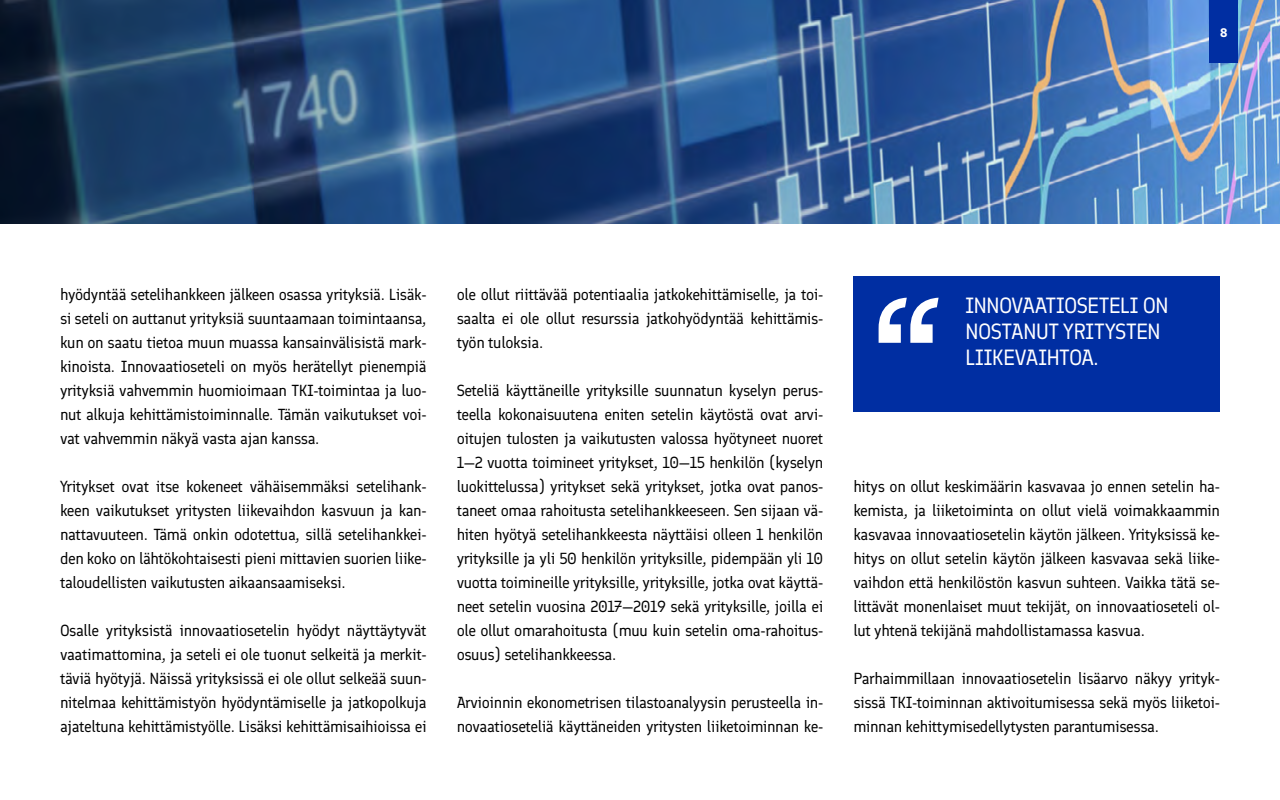
<style>
.page{position:relative;width:1280px;height:800px;background:#fff}
.page>*{position:absolute;margin:0;border:0;box-sizing:border-box;transform-origin:0 0}
.t1{font:700 127.1px "Finlandica";color:#fff}
.Lead_paragraph_dark{font:22px/26px "Finlandica";letter-spacing:-.035em;color:#fff}
.Leipis{font:16px/24px "Finlandica";letter-spacing:-.025em;color:#000;text-align:justify}
.t2{font:700 12.4px "Finlandica";color:#fff}
</style>
<div class="page">
<img style="left:0;top:0;width:1280px;height:224px">
<div style="left:853px;top:276px;width:367px;height:136px;background:#002ea2"></div>
<div style="left:1210px;top:0;width:28px;height:63px;background:#002ea2"></div>
<p class="t2" style="left:1220px;top:25px;width:9px">8</p>
<p class="Leipis" style="left:60px;top:282px;width:368px">hyödyntää setelihankkeen jälkeen osassa yrityksiä. Lisäk&shy;si seteli on auttanut yrityksiä suuntaamaan toimintaansa, kun on saatu tietoa muun muassa kansainvälisistä mark&shy;kinoista. Innovaatioseteli on myös herätellyt pienempiä yrityksiä vahvemmin huomioimaan TKI-toimintaa ja luo&shy;nut alkuja kehittämistoiminnalle. Tämän vaikutukset voi&shy;vat vahvemmin näkyä vasta ajan kanssa.</p>
<p class="Leipis" style="left:60px;top:474px;width:368px">Yritykset ovat itse kokeneet vähäisemmäksi setelihank&shy;keen vaikutukset yritysten liikevaihdon kasvuun ja kan&shy;nattavuuteen. Tämä onkin odotettua, sillä setelihankkei&shy;den koko on lähtökohtaisesti pieni mittavien suorien liike&shy;taloudellisten vaikutusten aikaansaamiseksi.</p>
<p class="Leipis" style="left:60px;top:618px;width:368px">Osalle yrityksistä innovaatiosetelin hyödyt näyttäytyvät vaatimattomina, ja seteli ei ole tuonut selkeitä ja merkit&shy;täviä hyötyjä. Näissä yrityksissä ei ole ollut selkeää suun&shy;nitelmaa kehittämistyön hyödyntämiselle ja jatkopolkuja ajateltuna kehittämistyölle. Lisäksi kehittämisaihioissa ei</p>
<p class="Leipis" style="left:457px;top:282px;width:368px">ole ollut riittävää potentiaalia jatkokehittämiselle, ja toi&shy;saalta ei ole ollut resurssia jatkohyödyntää kehittämis&shy;työn tuloksia.</p>
<p class="Leipis" style="left:457px;top:378px;width:368px">Seteliä käyttäneille yrityksille suunnatun kyselyn perus&shy;teella kokonaisuutena eniten setelin käytöstä ovat arvi&shy;oitujen tulosten ja vaikutusten valossa hyötyneet nuoret 1—2 vuotta toimineet yritykset, 10—15 henkilön (kyselyn luokittelussa) yritykset sekä yritykset, jotka ovat panos&shy;taneet omaa rahoitusta setelihankkeeseen. Sen sijaan vä&shy;hiten hyötyä setelihankkeesta näyttäisi olleen 1 henkilön yrityksille ja yli 50 henkilön yrityksille, pidempään yli 10 vuotta toimineille yrityksille, yrityksille, jotka ovat käyttä&shy;neet setelin vuosina 2017—2019 sekä yrityksille, joilla ei ole ollut omarahoitusta (muu kuin setelin oma-rahoitus&shy;osuus) setelihankkeessa.</p>
<p class="Leipis" style="left:457px;top:690px;width:368px">Arvioinnin ekonometrisen tilastoanalyysin perusteella in&shy;novaatioseteliä käyttäneiden yritysten liiketoiminnan ke-</p>
<h1 class="t1" style="left:872px;top:269px;width:67px">“</h1>
<p class="Lead_paragraph_dark" style="left:965px;top:292px;width:205px">INNOVAATIOSETELI ON<br>NOSTANUT YRITYSTEN</p>
<p class="Lead_paragraph_dark" style="left:965px;top:344px;width:135px">LIIKEVAIHTOA.</p>
<p class="Leipis" style="left:853px;top:474px;width:368px">hitys on ollut keskimäärin kasvavaa jo ennen setelin ha&shy;kemista, ja liiketoiminta on ollut vielä voimakkaammin kasvavaa innovaatiosetelin käytön jälkeen. Yrityksissä ke&shy;hitys on ollut setelin käytön jälkeen kasvavaa sekä liike&shy;vaihdon että henkilöstön kasvun suhteen. Vaikka tätä se&shy;littävät monenlaiset muut tekijät, on innovaatioseteli ol&shy;lut yhtenä tekijänä mahdollistamassa kasvua.</p>
<p class="Leipis" style="left:853px;top:666px;width:368px">Parhaimmillaan innovaatiosetelin lisäarvo näkyy yrityk&shy;sissä TKI-toiminnan aktivoitumisessa sekä myös liiketoi&shy;minnan kehittymisedellytysten parantumisessa.</p>
</div>
